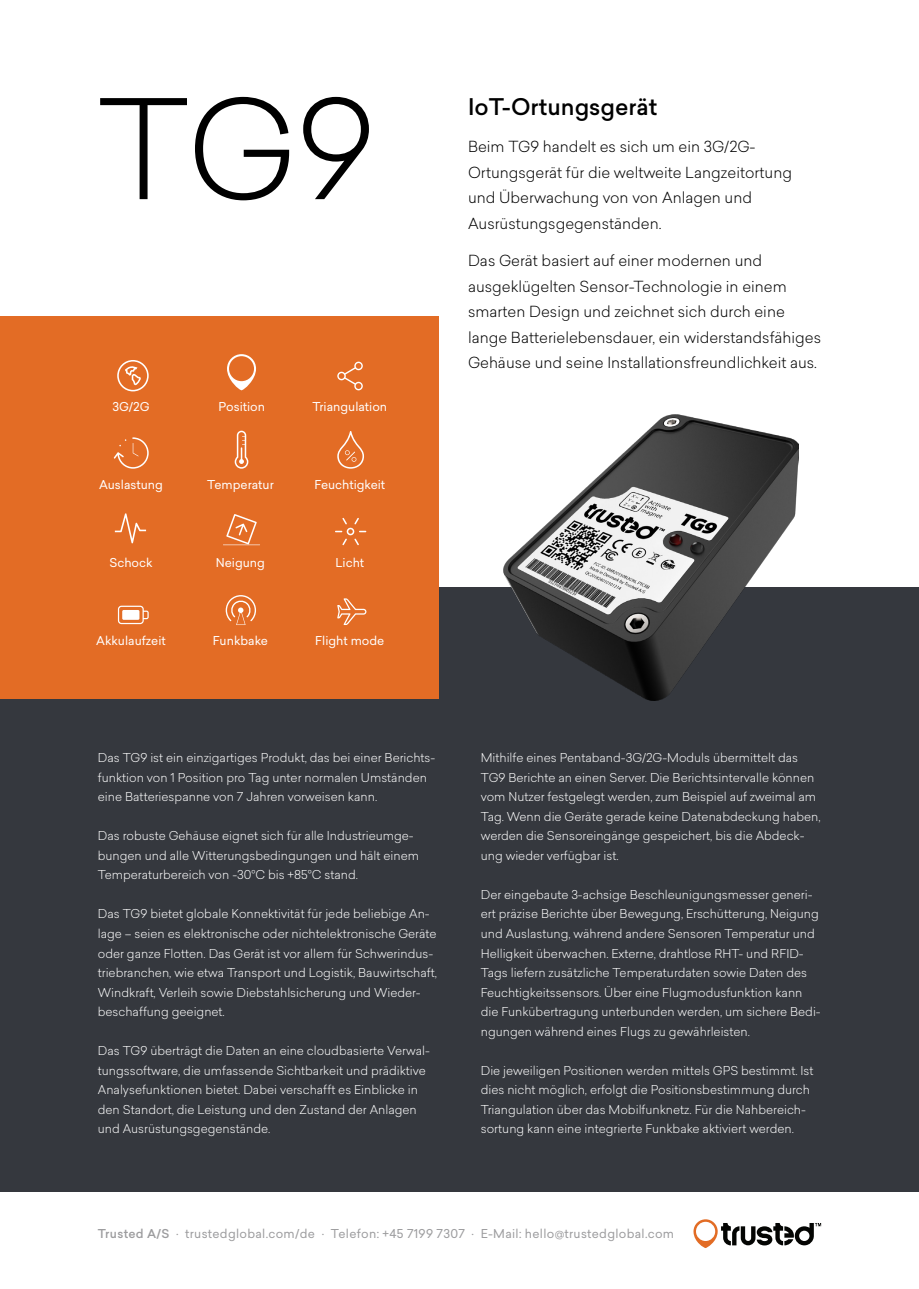
<style>
.page{position:relative;width:919px;height:1289px;background:#fff}
.page>*{position:absolute;margin:0;border:0;box-sizing:border-box;transform-origin:0 0}
.t1{font:300 135px "Sailec";color:#000}
.t2{font:500 22.5px "Sailec";color:#000}
.t3{font:300 15px/25.5px "Sailec";color:#000}
.t4{font:300 12px/19.5px "Sailec";color:#fff}
.t5{font:12px "Sailec";color:#fff}
.t6{font:12px "Sailec";letter-spacing:.025em;color:#9c9c9e}
.s1{font-weight:500}
</style>
<div class="page">
<div style="left:0;top:587px;width:918px;height:604px;background:#35383e"></div>
<div style="left:0;top:315px;width:438px;height:383px;background:#e36c25"></div>
<svg style="left:115px;top:513px;width:31px;height:30px"></svg>
<svg style="left:693px;top:1219px;width:128px;height:28px"></svg>
<img style="left:503px;top:414px;width:295px;height:286px">
<svg style="left:337px;top:361px;width:26px;height:29px"></svg>
<svg style="left:117px;top:360px;width:32px;height:31px"></svg>
<svg style="left:227px;top:354px;width:29px;height:36px"></svg>
<svg style="left:114px;top:437px;width:35px;height:31px"></svg>
<svg style="left:235px;top:430px;width:13px;height:38px"></svg>
<svg style="left:337px;top:431px;width:27px;height:37px"></svg>
<svg style="left:335px;top:518px;width:31px;height:27px"></svg>
<svg style="left:223px;top:514px;width:37px;height:31px"></svg>
<svg style="left:337px;top:598px;width:29px;height:27px"></svg>
<svg style="left:118px;top:605px;width:31px;height:19px"></svg>
<svg style="left:226px;top:595px;width:30px;height:30px"></svg>
<p class="t1" style="left:98px;top:57px;width:279px">TG9</p>
<p class="t2" style="left:468px;top:91px;width:191px">IoT-Ortungsgerät</p>
<p class="t3" style="left:468px;top:134px;width:325px">Beim TG9 handelt es sich um ein 3G/2G-Ortungsgerät für die weltweite Langzeitortung und Überwachung von von Anlagen und Ausrüstungsgegenständen.</p>
<p class="t3" style="left:468px;top:248px;width:354px">Das Gerät basiert auf einer modernen und ausgeklügelten Sensor-Technologie in einem smarten Design und zeichnet sich durch eine lange Batterielebensdauer, ein widerstandsfähiges Gehäuse und seine Installationsfreundlichkeit aus.</p>
<p class="t5" style="left:112px;top:398px;width:39px">3G/2G</p>
<p class="t5" style="left:218px;top:398px;width:48px">Position</p>
<p class="t5" style="left:312px;top:398px;width:76px">Triangulation</p>
<p class="t5" style="left:99px;top:476px;width:65px">Auslastung</p>
<p class="t5" style="left:207px;top:476px;width:68px">Temperatur</p>
<p class="t5" style="left:314px;top:476px;width:72px">Feuchtigkeit</p>
<p class="t5" style="left:109px;top:554px;width:45px">Schock</p>
<p class="t5" style="left:216px;top:554px;width:51px">Neigung</p>
<p class="t5" style="left:335px;top:554px;width:30px">Licht</p>
<p class="t5" style="left:96px;top:632px;width:71px">Akkulaufzeit</p>
<p class="t5" style="left:213px;top:632px;width:57px">Funkbake</p>
<p class="t5" style="left:315px;top:632px;width:71px">Flight mode</p>
<p class="t4" style="left:98px;top:748px;width:339px">Das TG9 ist ein einzigartiges Produkt, das bei einer Berichts&shy;funktion von 1 Position pro Tag unter normalen Umständen eine Batteriespanne von 7 Jahren vorweisen kann.</p>
<p class="t4" style="left:98px;top:826px;width:323px">Das robuste Gehäuse eignet sich für alle Industrieumge&shy;bungen und alle Witterungsbedingungen und hält einem<br>Temperaturbereich von -30°C bis +85°C stand.</p>
<p class="t4" style="left:98px;top:904px;width:340px">Das TG9 bietet globale Konnektivität für jede beliebige An&shy;lage – seien es elektronische oder nichtelektronische Geräte oder ganze Flotten. Das Gerät ist vor allem für Schwerindus&shy;triebranchen, wie etwa Transport und Logistik, Bauwirtschaft, Windkraft, Verleih sowie Diebstahlsicherung und Wieder&shy;beschaffung geeignet.</p>
<p class="t4" style="left:98px;top:1040px;width:333px">Das TG9 überträgt die Daten an eine cloudbasierte Verwal&shy;tungssoftware, die umfassende Sichtbarkeit und prädiktive Analysefunktionen bietet. Dabei verschafft es Einblicke in den Standort, die Leistung und den Zustand der Anlagen und Ausrüstungsgegenstände.</p>
<p class="t4" style="left:480px;top:748px;width:341px">Mithilfe eines Pentaband-3G/2G-Moduls übermittelt das TG9 Berichte an einen Server. Die Berichtsintervalle können vom Nutzer festgelegt werden, zum Beispiel auf zweimal am Tag. Wenn die Geräte gerade keine Datenabdeckung haben, werden die Sensoreingänge gespeichert, bis die Abdeck&shy;ung wieder verfügbar ist.</p>
<p class="t4" style="left:480px;top:884px;width:341px">Der eingebaute 3-achsige Beschleunigungsmesser generi&shy;ert präzise Berichte über Bewegung, Erschütterung, Neigung und Auslastung, während andere Sensoren Temperatur und Helligkeit überwachen. Externe, drahtlose RHT- und RFID-Tags liefern zusätzliche Temperaturdaten sowie Daten des Feuchtigkeitssensors. Über eine Flugmodusfunktion kann die Funkübertragung unterbunden werden, um sichere Bedi&shy;ngungen während eines Flugs zu gewährleisten.</p>
<p class="t4" style="left:480px;top:1060px;width:334px">Die jeweiligen Positionen werden mittels GPS bestimmt. Ist dies nicht möglich, erfolgt die Positionsbestimmung durch Triangulation über das Mobilfunknetz. Für die Nahbereich&shy;sortung kann eine integrierte Funkbake aktiviert werden.</p>
<p class="t6" style="left:98px;top:1225px;width:577px"><span class="s1">Trusted A/S</span> · trustedglobal.com/de · Telefon: +45 7199 7307 · E-Mail: hello@trustedglobal.com</p>
</div>
